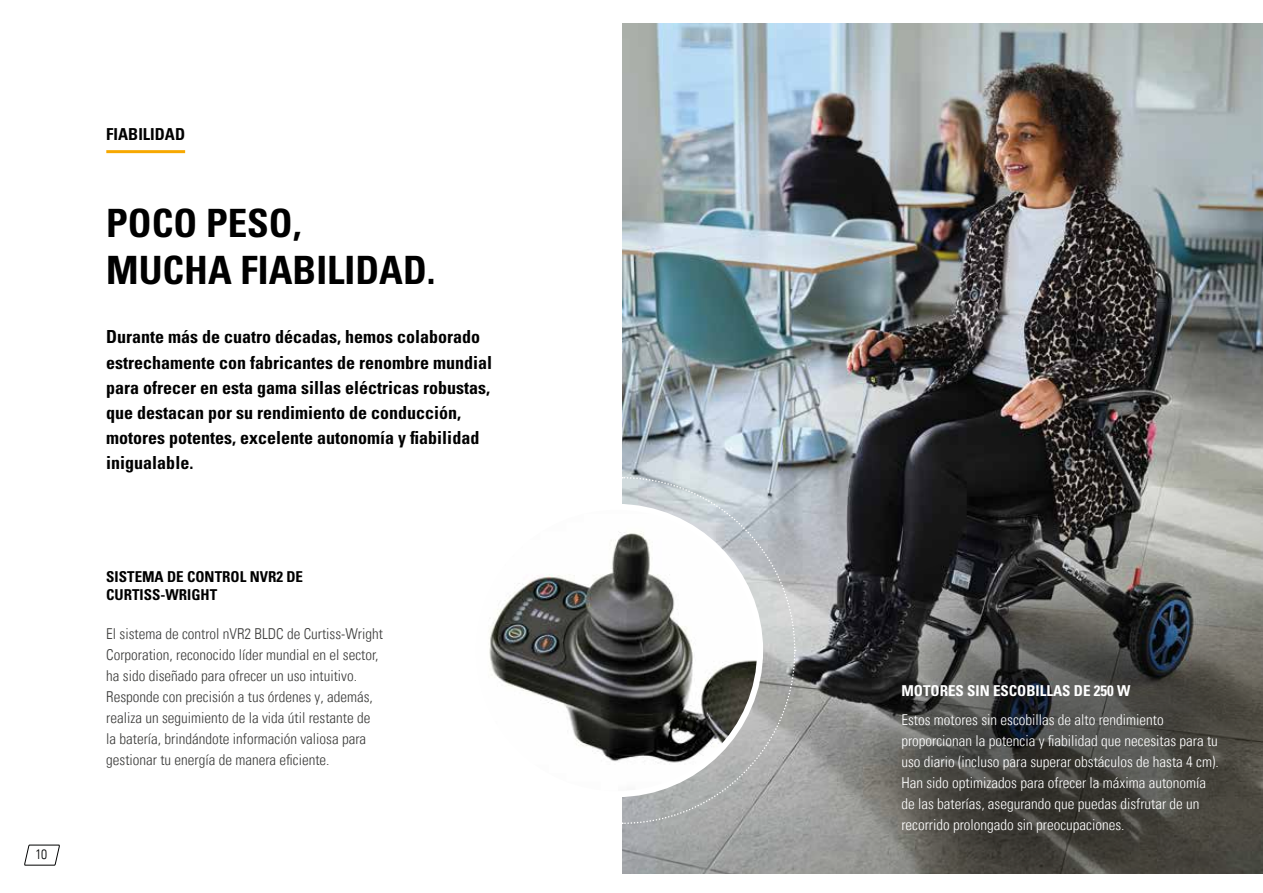
<style>
.page{position:relative;width:1263px;height:893px;background:#fff}
.page>*{position:absolute;margin:0;border:0;box-sizing:border-box;transform-origin:0 0}
.t1{font:700 condensed 39px/46.8px "Univers LT Std";color:#000}
.t2{font:700 condensed 18px/25.2px "Univers LT Std";color:#000}
.t3{font:700 condensed 16.5px "Univers LT Std";color:#000}
.t4{font:15px/21px "Univers Com 47 Light Cond";color:#3c3c3b}
.t5{font:15px/21px "Univers Com 47 Light Cond";color:#fff}
.t6{font:700 condensed 15px/18px "Univers LT Std";color:#000}
.t7{font:700 condensed 15px "Univers LT Std";color:#fff}
.t8{font:13.65px "Univers Com 47 Light Cond";color:#010202}
</style>
<div class="page">
<svg style="left:24px;top:845px;width:36px;height:20px"></svg>
<img style="left:623px;top:23px;width:640px;height:376px">
<hr style="left:106px;top:150px;width:79px;height:3px;background:#f7a800">
<svg style="left:623px;top:399px;width:640px;height:475px;background:#5f5f5e"></svg>
<svg style="left:489px;top:476px;width:307px;height:349px"></svg>
<p class="t8" style="left:36px;top:846px;width:13px">10</p>
<p class="t3" style="left:106px;top:124px;width:80px">FIABILIDAD</p>
<h1 class="t1" style="left:106px;top:200px;width:331px">POCO PESO,<br>MUCHA FIABILIDAD.</h1>
<p class="t2" style="left:106px;top:324px;width:387px">Durante más de cuatro décadas, hemos colaborado estrechamente con fabricantes de renombre mundial para ofrecer en esta gama sillas eléctricas robustas, que destacan por su rendimiento de conducción, motores potentes, excelente autonomía y fiabilidad inigualable.</p>
<p class="t6" style="left:106px;top:567px;width:198px">SISTEMA DE CONTROL NVR2 DE<br>CURTISS-WRIGHT</p>
<p class="t4" style="left:106px;top:623px;width:278px">El sistema de control nVR2 BLDC de Curtiss-Wright Corporation, reconocido líder mundial en el sector, ha sido diseñado para ofrecer un uso intuitivo.<br>Responde con precisión a tus órdenes y, además, realiza un seguimiento de la vida útil restante de la batería, brindándote información valiosa para gestionar tu energía de manera eficiente.</p>
<p class="t7" style="left:901px;top:681px;width:231px">MOTORES SIN ESCOBILLAS DE 250 W</p>
<p class="t5" style="left:901px;top:709px;width:319px">Estos motores sin escobillas de alto rendimiento proporcionan la potencia y fiabilidad que necesitas para tu uso diario (incluso para superar obstáculos de hasta 4 cm).<br>Han sido optimizados para ofrecer la máxima autonomía de las baterías, asegurando que puedas disfrutar de un recorrido prolongado sin preocupaciones.</p>
</div>
